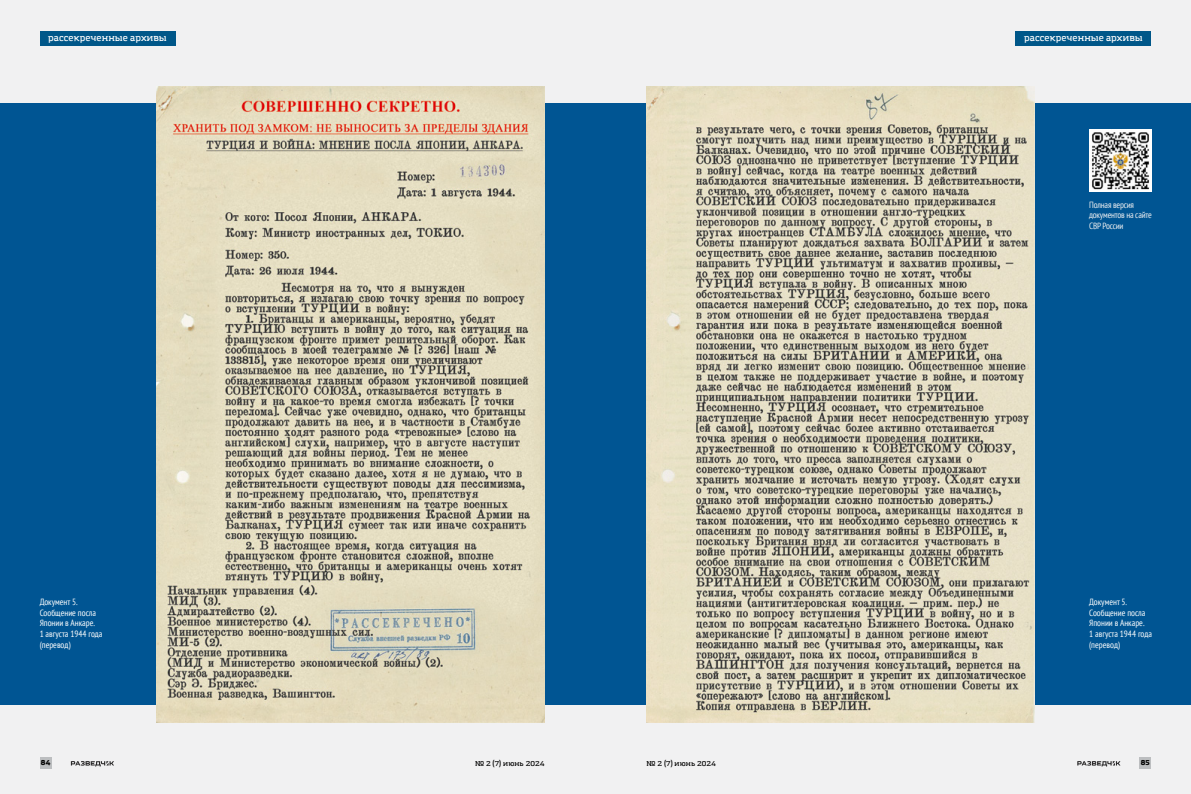
<style>
.page{position:relative;width:1191px;height:794px;background:#fff}
.page>*{position:absolute;margin:0;border:0;box-sizing:border-box;transform-origin:0 0}
.t1{font:condensed 9px/10.8px "PT Sans";color:#fff}
.t2{font:600 9px "Amazing Grotesk";letter-spacing:.005em;color:#fff}
.t3{font:condensed 9px/10.8px "PT Sans";letter-spacing:-.02em;color:#f1f1f2}
.t4{font:600 7px "Amazing Grotesk";letter-spacing:.015em;color:#000}
.t5{font:900 7px "Amazing Grotesk";color:#000}
</style>
<div class="page">
<div style="left:0;top:0;width:595px;height:794px;background:#f1f1f2"></div>
<div style="left:595px;top:0;width:596px;height:794px;background:#f1f1f2"></div>
<div style="left:0;top:103px;width:1191px;height:601px;background:#005593"></div>
<img style="left:1089px;top:130px;width:62px;height:62px">
<div style="left:1015px;top:31px;width:136px;height:14px;background:#005789"></div>
<div style="left:40px;top:31px;width:135px;height:14px;background:#005789"></div>
<div style="left:1139px;top:756px;width:12px;height:12px;background:#bcbec0"></div>
<svg style="left:1077px;top:761px;width:43px;height:5px"></svg>
<svg style="left:71px;top:761px;width:43px;height:5px"></svg>
<div style="left:40px;top:756px;width:12px;height:12px;background:#bcbec0"></div>
<img style="left:646px;top:86px;width:388px;height:636px">
<img style="left:157px;top:86px;width:387px;height:636px">
<p class="t2" style="left:48px;top:33px;width:120px">рассекреченные архивы</p>
<p class="t2" style="left:1024px;top:33px;width:120px">рассекреченные архивы</p>
<p class="t3" style="left:1089px;top:199px;width:64px">Полная версия документов на сайте<br>СВР России</p>
<p class="t1" style="left:40px;top:596px;width:64px">Документ 5.<br>Сообщение посла<br>Японии в Анкаре.<br>1 августа 1944 года (перевод)</p>
<p class="t1" style="left:1089px;top:596px;width:64px">Документ 5.<br>Сообщение посла<br>Японии в Анкаре.<br>1 августа 1944 года (перевод)</p>
<p class="t5" style="left:41px;top:758px;width:11px">84</p>
<p class="t4" style="left:475px;top:758px;width:71px">№ 2 (7) июнь 2024</p>
<p class="t4" style="left:646px;top:758px;width:71px">№ 2 (7) июнь 2024</p>
<p class="t5" style="left:1141px;top:758px;width:10px">85</p>
</div>
